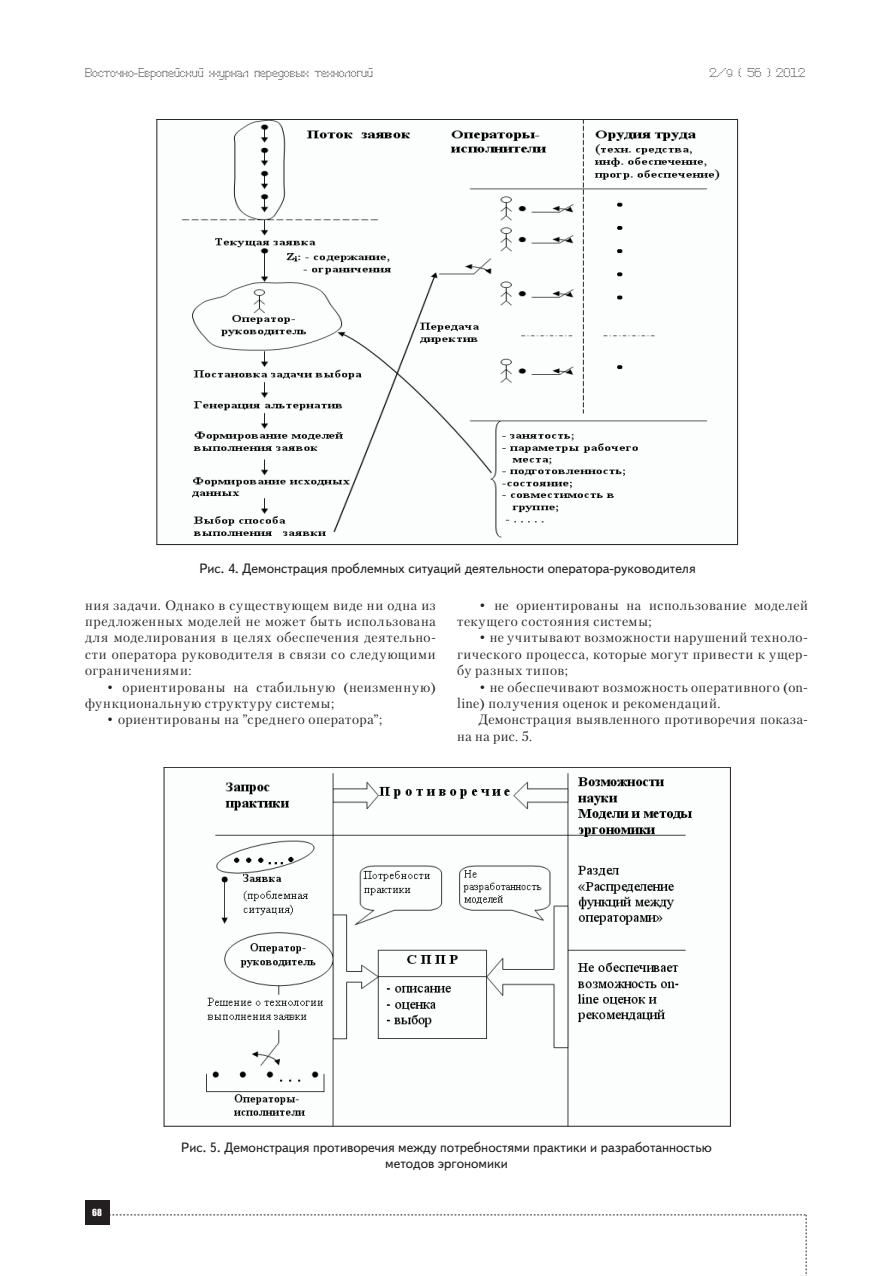
<style>
.page{position:relative;width:893px;height:1276px;background:#fff}
.page>*{position:absolute;margin:0;border:0;box-sizing:border-box;transform-origin:0 0}
.t1{font:13.5px/16.4px "Petersburg C";letter-spacing:.045em;color:#231f20}
.t2{font:13.5px/16.2px "Text Book C";color:#231f20;text-align:center}
.t3{font:12px "Perfo";letter-spacing:.015em;color:#231f20}
.t4{font:9px "Impact";color:#fff}
.s1{font-size:10.5px}
</style>
<div class="page">
<div style="left:85px;top:1200px;width:24px;height:25px;background:#231f20"></div>
<svg style="left:109px;top:1214px;width:698px;height:62px"></svg>
<img style="left:157px;top:120px;width:563px;height:424px">
<hr style="left:156px;top:119px;width:582px;height:1px;background:#231f20">
<hr style="left:156px;top:120px;width:1px;height:424px;background:#231f20">
<hr style="left:737px;top:120px;width:1px;height:424px;background:#231f20">
<hr style="left:156px;top:544px;width:582px;height:1px;background:#231f20">
<img style="left:165px;top:768px;width:565px;height:358px">
<hr style="left:164px;top:767px;width:567px;height:1px;background:#231f20">
<hr style="left:164px;top:767px;width:1px;height:359px;background:#231f20">
<hr style="left:730px;top:767px;width:1px;height:359px;background:#231f20">
<hr style="left:164px;top:1126px;width:567px;height:1px;background:#231f20">
<p class="t3" style="left:85px;top:65px;width:289px">Восточно-Европейский журнал передовых технологий</p>
<p class="t3" style="left:709px;top:65px;width:97px">2/<span class="s1">9</span> ( 56 ) 2012</p>
<p class="t2" style="left:199px;top:561px;width:498px">Рис. 4. Демонстрация проблемных ситуаций деятельности оператора-руководителя</p>
<p class="t1" style="left:85px;top:597px;width:352px;text-align:justify">ния задачи. Однако в существующем виде ни одна из предложенных моделей не может быть использована для моделирования в целях обеспечения деятельно&shy;сти оператора руководителя в связи со следующими ограничениями:</p>
<p class="t1" style="left:85px;top:678px;width:352px;text-indent:21px">• ориентированы на стабильную (неизменную) функциональную структуру системы;</p>
<p class="t1" style="left:106px;top:711px;width:278px">• ориентированы на ”среднего оператора”;</p>
<p class="t1" style="left:457px;top:597px;width:352px;text-indent:21px">• не ориентированы на использование моделей текущего состояния системы;</p>
<p class="t1" style="left:457px;top:629px;width:352px;text-align:justify;text-indent:21px">• не учитывают возможности нарушений техноло&shy;гического процесса, которые могут привести к ущер&shy;бу разных типов;</p>
<p class="t1" style="left:457px;top:678px;width:352px;text-indent:21px">• не обеспечивают возможность оперативного (on&shy;line) получения оценок и рекомендаций.</p>
<p class="t1" style="left:457px;top:711px;width:352px;text-indent:21px">Демонстрация выявленного противоречия показа&shy;на на рис. 5.</p>
<p class="t4" style="left:92px;top:1205px;width:11px">68</p>
<p class="t2" style="left:181px;top:1139px;width:532px">Рис. 5. Демонстрация противоречия между потребностями практики и разработанностью методов эргономики</p>
</div>
